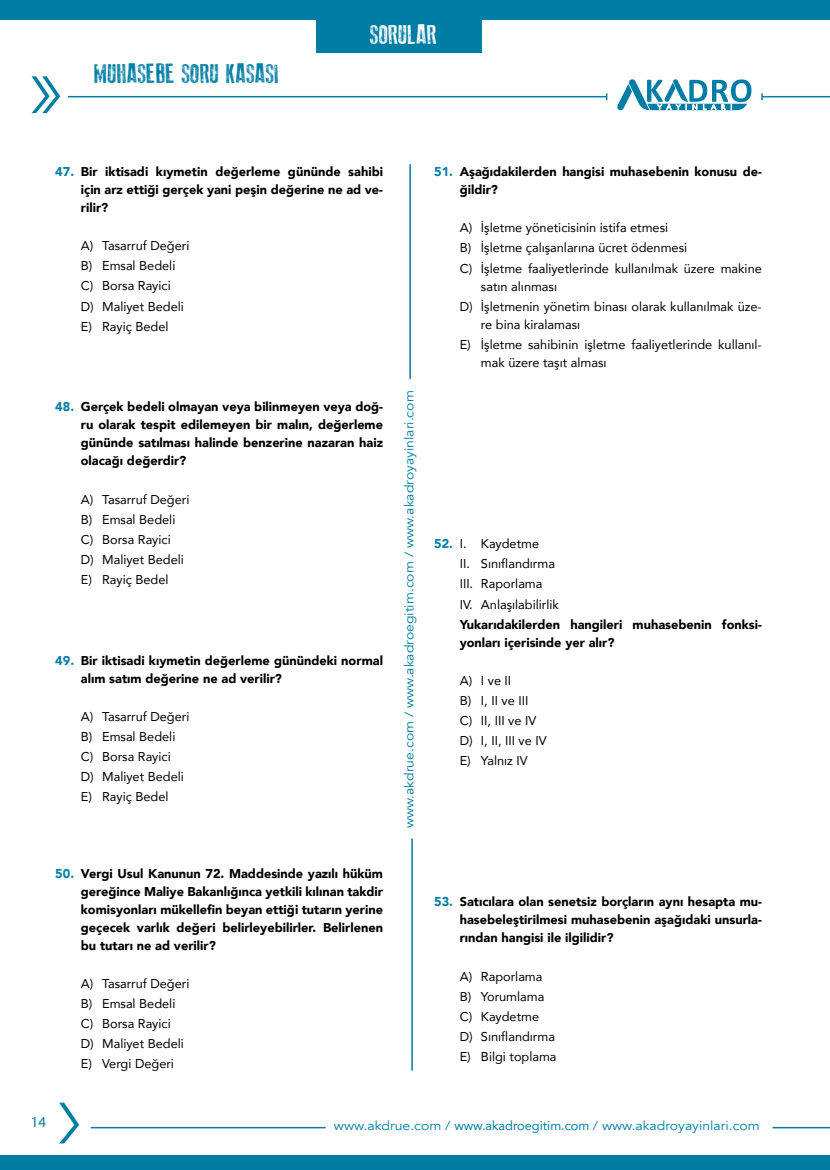
<style>
.page{position:relative;width:830px;height:1170px;background:#fff}
.page>*{position:absolute;margin:0;border:0;box-sizing:border-box;transform-origin:0 0}
.t1{font:27px "Old Press";color:#007da4}
.t2{font:27px "Old Press";color:#fff}
.t3{font:15px "Myriad Pro";color:#007da4}
.t4{font:900 12.75px/18px "Avenir";color:#000;text-align:justify}
.t5{font:12.75px/20.1px "Avenir";color:#000}
.t6{font:12.75px "Avenir";color:#007da4;scale:1.1 1}
.s1{color:#007da4}
.s2{font-weight:900;color:#007da4}
.s3{font-style:inherit}
</style>
<div class="page">
<svg style="left:59px;top:1102px;width:20px;height:41px"></svg>
<div style="left:0;top:1155px;width:829px;height:14px;background:#007da4"></div>
<div style="left:316px;top:0;width:166px;height:53px;background:#007da4"></div>
<div style="left:0;top:0;width:829px;height:20px;background:#007da4"></div>
<svg style="left:32px;top:76px;width:28px;height:37px"></svg>
<hr style="left:68px;top:96px;width:538px;height:1px;background:#007da4">
<svg style="left:605px;top:93px;width:2px;height:7px"></svg>
<hr style="left:761px;top:96px;width:68px;height:1px;background:#007da4">
<hr style="left:772px;top:1126px;width:57px;height:2px;background:#007da4">
<svg style="left:617px;top:79px;width:134px;height:31px"></svg>
<hr style="left:409px;top:164px;width:1px;height:215px;background:#007da4">
<hr style="left:411px;top:838px;width:1px;height:232px;background:#007da4">
<hr style="left:91px;top:1126px;width:234px;height:2px;background:#007da4">
<h1 class="t1" style="left:94px;top:58px;width:186px">MUHASEBE SORU KASASI</h1>
<h1 class="t2" style="left:370px;top:20px;width:68px">SORULAR</h1>
<p class="t4" style="left:81px;top:162px;width:303px;text-indent:-26px"><span class="s1">47.</span> Bir iktisadi kıymetin değerleme gününde sahibi için arz ettiği gerçek yani peşin değerine ne ad ve&shy;rilir?</p>
<p class="t5" style="left:81px;top:235px;width:110px">A) Tasarruf Değeri<br>B) Emsal Bedeli<br>C) Borsa Rayici<br>D) Maliyet Bedeli<br>E) Rayiç Bedel</p>
<p class="t4" style="left:81px;top:397px;width:303px;text-indent:-26px"><span class="s1">48.</span> Gerçek bedeli olmayan veya bilinmeyen veya doğ&shy;ru olarak tespit edilemeyen bir malın, değerleme gününde satılması halinde benzerine nazaran haiz olacağı değerdir?</p>
<p class="t5" style="left:81px;top:488px;width:110px">A) Tasarruf Değeri<br>B) Emsal Bedeli<br>C) Borsa Rayici<br>D) Maliyet Bedeli<br>E) Rayiç Bedel</p>
<p class="t4" style="left:81px;top:650px;width:303px;text-indent:-26px"><span class="s1">49.</span> Bir iktisadi kıymetin değerleme günündeki normal alım satım değerine ne ad verilir?</p>
<p class="t5" style="left:81px;top:706px;width:110px">A) Tasarruf Değeri<br>B) Emsal Bedeli<br>C) Borsa Rayici<br>D) Maliyet Bedeli<br>E) Rayiç Bedel</p>
<p class="t4" style="left:81px;top:863px;width:303px;text-indent:-26px"><span class="s1">50.</span> Vergi Usul Kanunun 72. Maddesinde yazılı hüküm gereğince Maliye Bakanlığınca yetkili kılınan takdir komisyonları mükellefin beyan ettiği tutarın yerine geçecek varlık değeri belirleyebilirler. Belirlenen bu tutarı ne ad verilir?</p>
<p class="t5" style="left:81px;top:972px;width:110px">A) Tasarruf Değeri<br>B) Emsal Bedeli<br>C) Borsa Rayici<br>D) Maliyet Bedeli<br>E) Vergi Değeri</p>
<p class="t6" style="left:401px;top:828px;width:399px;rotate:-90deg">www.akdrue.com / www.akadroegitim.com / www.akadroyayinlari.com</p>
<p class="t4" style="left:459px;top:162px;width:303px;text-indent:-26px"><span class="s1">51.</span> Aşağıdakilerden hangisi muhasebenin konusu de&shy;ğildir?</p>
<p class="t5" style="left:459px;top:217px;width:303px">A) İşletme yöneticisinin istifa etmesi<br>B) İşletme çalışanlarına ücret ödenmesi<br>C) İşletme faaliyetlerinde kullanılmak üzere makine</p>
<p class="t5" style="left:459px;top:276px;width:303px;text-indent:21px">satın alınması<br>D) İşletmenin yönetim binası olarak kullanılmak üze-</p>
<p class="t5" style="left:459px;top:314px;width:303px;text-indent:21px">re bina kiralaması<br>E) İşletme sahibinin işletme faaliyetlerinde kullanıl-</p>
<p class="t5" style="left:480px;top:352px;width:127px">mak üzere taşıt alması</p>
<p class="t5" style="left:459px;top:533px;width:101px;text-indent:-26px"><span class="s2">52.</span> I. Kaydetme<br>II. Sınıflandırma<br>III. Raporlama<br>IV. Anlaşılabilirlik</p>
<p class="t4" style="left:459px;top:615px;width:303px">Yukarıdakilerden hangileri muhasebenin fonksi&shy;yonları içerisinde yer alır?</p>
<p class="t5" style="left:459px;top:670px;width:88px">A) I ve II<br>B) I, II ve III<br>C) II, III ve IV<br>D) I, II, III ve IV<br>E) Yalnız IV</p>
<p class="t4" style="left:459px;top:892px;width:303px;text-indent:-26px"><span class="s1">53.</span> Satıcılara olan senetsiz borçların aynı hesapta mu&shy;hasebeleştirilmesi muhasebenin aşağıdaki unsurla&shy;rından hangisi ile ilgilidir?</p>
<p class="t5" style="left:459px;top:965px;width:98px">A) Raporlama<br>B) Yorumlama<br>C) Kaydetme<br>D) Sınıflandırma<br>E) Bilgi toplama</p>
<p class="t3" style="left:31px;top:1112px;width:17px">14</p>
<p class="t6" style="left:334px;top:1117px;width:388px">www.akdrue.com / <span class="s3">www.akadroegitim.com</span> / www.akadroyayinlari.com</p>
</div>
